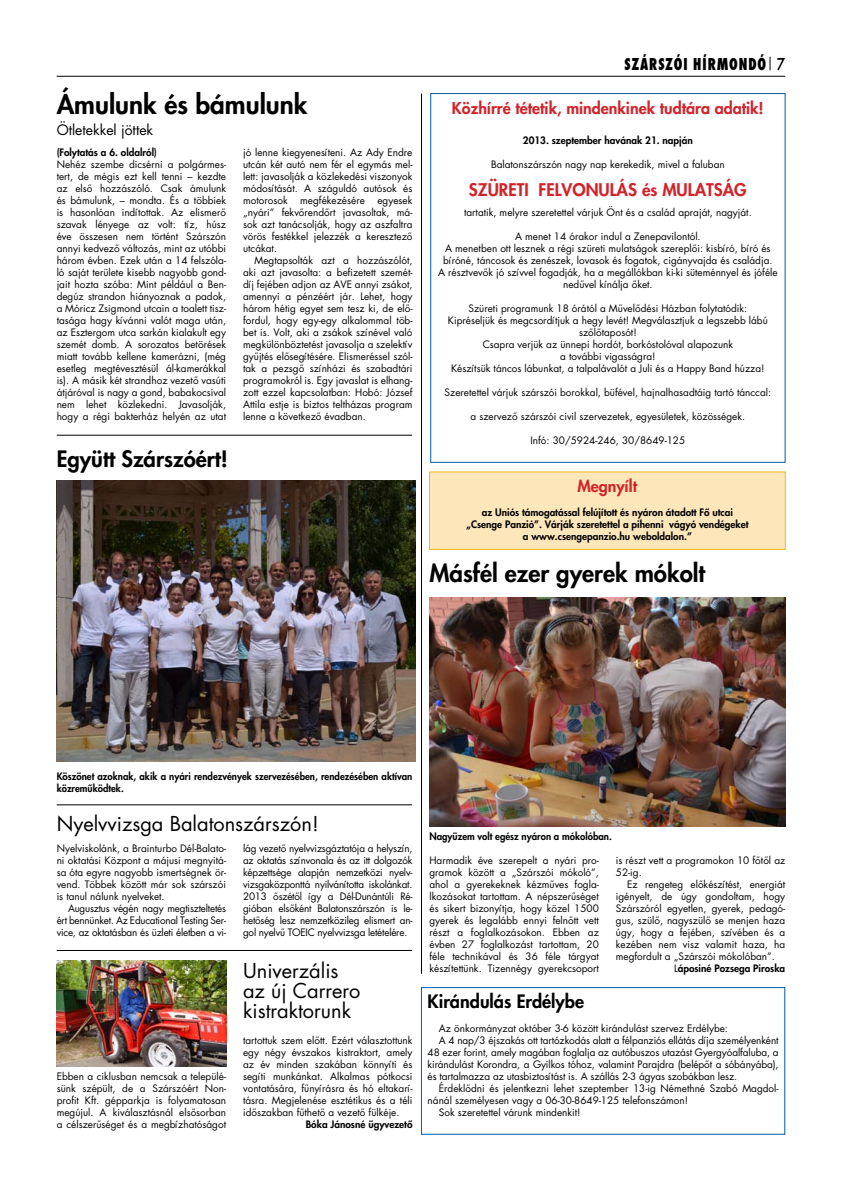
<style>
.page{position:relative;width:842px;height:1191px;background:#fff}
.page>*{position:absolute;margin:0;border:0;box-sizing:border-box;transform-origin:0 0}
.t1{font:26px "MH Futura Heavy";color:#000}
.t2{font:24px "MH Futura Heavy";color:#000}
.t3{font:22px "MH Futura Heavy";color:#000}
.t4{font:20px/20px "MH Futura Book";color:#000}
.t5{font:18px "MH Futura Heavy";color:#000}
.t6{font:17px "MH Futura Heavy";color:#d2232a}
.t7{font:16px "MH Futura Heavy";color:#d2232a}
.t8{font:800 condensed 16px "Futura";letter-spacing:.065em;color:#000;scale:.85 1}
.t9{font:14px "MH Futura Book";color:#000}
.t10{font:10px/12px "MH Futura Book";color:#000;text-align:justify}
.t11{font:10px/12px "MH Futura Heavy";color:#000;text-align:center}
.t12{font:10px/12px "MH Futura Heavy";color:#000;scale:.96 1}
.s1{font-weight:500;font-stretch:normal}
.s2{font-family:"MH Futura Book"}
</style>
<div class="page">
<hr style="left:57px;top:76px;width:728px;height:1px;background:#000">
<svg style="left:769px;top:57px;width:1px;height:13px"></svg>
<div style="left:430px;top:93px;width:356px;height:370px;border:1px solid #005da2"></div>
<img style="left:57px;top:961px;width:169px;height:105px">
<div style="left:421px;top:987px;width:364px;height:147px;border:1px solid #005cab"></div>
<div style="left:429px;top:472px;width:356px;height:77px;background:#fde6b9"></div>
<div style="left:429px;top:471px;width:357px;height:79px;border:1px solid #f5b819"></div>
<hr style="left:57px;top:950px;width:355px;height:1px;background:#000">
<hr style="left:57px;top:804px;width:355px;height:1px;background:#000">
<hr style="left:57px;top:435px;width:355px;height:1px;background:#000">
<img style="left:429px;top:597px;width:356px;height:229px">
<img style="left:57px;top:480px;width:358px;height:281px">
<hr style="left:421px;top:94px;width:1px;height:879px;background:#000">
<h1 class="t1" style="left:57px;top:87px;width:252px">Ámulunk és bámulunk</h1>
<h3 class="t9" style="left:57px;top:120px;width:98px">Ötletekkel jöttek</h3>
<p class="t11" style="left:57px;top:146px;width:102px">(Folytatás a 6. oldalról)</p>
<p class="t10" style="left:57px;top:158px;width:171px">Nehéz szembe dicsérni a polgármes&shy;tert, de mégis ezt kell tenni – kezdte az elsõ hozzászóló. Csak ámulunk és bámulunk, – mondta. És a többiek is hasonlóan indítottak. Az elismerõ szavak lényege az volt: tíz, húsz éve összesen nem történt Szárszón annyi kedvezõ változás, mint az utóbbi három évben. Ezek után a 14 felszóla&shy;ló saját területe kisebb nagyobb gond&shy;jait hozta szóba: Mint például a Ben&shy;degúz strandon hiányoznak a padok, a Móricz Zsigmond utcain a toalett tisz&shy;tasága hagy kívánni valót maga után, az Esztergom utca sarkán kialakult egy szemét domb. A sorozatos betörések miatt tovább kellene kamerázni, (még esetleg megtévesztésül ál-kamerákkal is). A másik két strandhoz vezetõ vasúti átjáróval is nagy a gond, babakocsival nem lehet közlekedni. Javasolják, hogy a régi bakterház helyén az utat</p>
<h3 class="t3" style="left:57px;top:444px;width:173px">Együtt Szárszóért!</h3>
<p class="t10" style="left:243px;top:146px;width:171px">jó lenne kiegyenesíteni. Az Ady Endre utcán két autó nem fér el egymás mel&shy;lett: javasolják a közlekedési viszonyok módosítását. A száguldó autósok és motorosok</p>
<p class="t10" style="left:300px;top:194px;width:66px">megfékezésére</p>
<p class="t10" style="left:243px;top:194px;width:171px;text-indent:134px">egyesek „nyári” fekvõrendõrt javasoltak, má&shy;sok azt tanácsolják, hogy az aszfaltra vörös festékkel jelezzék a keresztezõ utcákat.</p>
<p class="t10" style="left:243px;top:254px;width:171px;text-indent:11px">Megtapsolták azt a hozzászólót, aki azt javasolta: a befizetett szemét&shy;díj fejében adjon az AVE annyi zsákot, amennyi a pénzéért jár. Lehet, hogy három hétig egyet sem tesz ki, de elõ&shy;fordul, hogy egy-egy alkalommal töb&shy;bet is. Volt, aki a zsákok színével való megkülönböztetést javasolja a szelektív gyûjtés elõsegítésére. Elismeréssel szól&shy;tak a pezsgõ színházi és szabadtári programokról is. Egy javaslat is elhang&shy;zott ezzel kapcsolatban: Hobó: József Attila estje is biztos teltházas program lenne a következõ évadban.</p>
<h3 class="t8" style="left:624px;top:53px;width:191px">SZÁRSZÓI HÍRMONDÓ <span class="s1">7</span></h3>
<h3 class="t7" style="left:452px;top:97px;width:313px">Közhírré tétetik, mindenkinek tudtára adatik!</h3>
<p class="t11" style="left:523px;top:134px;width:171px">2013. szeptember havának 21. napján</p>
<p class="t10" style="left:491px;top:158px;width:235px">Balatonszárszón nagy nap kerekedik, mivel a faluban</p>
<h3 class="t6" style="left:469px;top:178px;width:279px">SZÜRETI FELVONULÁS és MULATSÁG</h3>
<p class="t10" style="left:464px;top:206px;width:289px">tartatik, melyre szeretettel várjuk Önt és a család apraját, nagyját.</p>
<p class="t10" style="left:438px;top:230px;width:341px;text-align:center">A menet 14 órakor indul a Zenepavilontól.<br>A menetben ott lesznek a régi szüreti mulatságok szereplõi: kisbíró, bíró és bíróné, táncosok és zenészek, lovasok és fogatok, cigányvajda és családja.<br>A résztvevõk jó szívvel fogadják, ha a megállókban ki-ki süteménnyel és jóféle nedûvel kínálja õket.</p>
<p class="t10" style="left:448px;top:302px;width:321px;text-align:center">Szüreti programunk 18 órától a Mûvelõdési Házban folytatódik:<br>Kipréseljük és megcsordítjuk a hegy levét! Megválasztjuk a legszebb lábú szõlõtaposót!<br>Csapra verjük az ünnepi hordót, borkóstolóval alapozunk<br>a további vigasságra!<br>Készítsük táncos lábunkat, a talpalávalót a Juli és a Happy Band húzza!</p>
<p class="t10" style="left:445px;top:386px;width:328px">Szeretettel várjuk szárszói borokkal, büfével, hajnalhasadtáig tartó tánccal:</p>
<p class="t10" style="left:470px;top:410px;width:276px">a szervezõ szárszói civil szervezetek, egyesületek, közösségek.</p>
<p class="t10" style="left:530px;top:434px;width:156px">Infó: 30/5924-246, 30/8649-125</p>
<h3 class="t7" style="left:578px;top:475px;width:61px">Megnyílt</h3>
<p class="t11" style="left:466px;top:506px;width:284px">az Uniós támogatással felújított és nyáron átadott Fõ utcai „Csenge Panzió”. Várják szeretettel a pihenni vágyó vendégeket a www.csengepanzio.hu weboldalon.”</p>
<h2 class="t2" style="left:429px;top:557px;width:277px">Másfél ezer gyerek mókolt</h2>
<p class="t12" style="left:57px;top:770px;width:372px">Köszönet azoknak, akik a nyári rendezvények szervezésében, rendezésében aktívan közremûködtek.</p>
<h3 class="t4" style="left:57px;top:813px;width:264px">Nyelvvizsga Balatonszárszón!</h3>
<p class="t10" style="left:57px;top:842px;width:171px">Nyelviskolánk, a Brainturbo Dél-Balato&shy;ni oktatási Központ a májusi megnyitá&shy;sa óta egyre nagyobb ismertségnek ör&shy;vend. Többek között már sok szárszói is tanul nálunk nyelveket.</p>
<p class="t10" style="left:57px;top:902px;width:171px;text-indent:11px">Augusztus végén nagy megtiszteltetés ért bennünket. Az Educational Testing Ser&shy;vice, az oktatásban és üzleti életben a vi-</p>
<p class="t10" style="left:57px;top:1070px;width:171px">Ebben a ciklusban nemcsak a települé&shy;sünk szépült, de a Szárszóért Non&shy;profit Kft. gépparkja is folyamatosan megújul. A kiválasztásnál elsõsorban a célszerûséget és a megbízhatóságot</p>
<p class="t10" style="left:243px;top:842px;width:171px">lág vezetõ nyelvvizsgáztatója a helyszín, az oktatás színvonala és az itt dolgozók képzettsége alapján nemzetközi nyelv&shy;vizsgaközponttá nyilvánította iskolánkat.<br>2013 õszétõl így a Dél-Dunántúli Ré&shy;gióban elsõként Balatonszárszón is le&shy;hetõség lesz nemzetközileg elismert an&shy;gol nyelvû TOEIC nyelvvizsga letételére.</p>
<h3 class="t4" style="left:243px;top:960px;width:119px">Univerzális az új Carrero kistraktorunk</h3>
<p class="t10" style="left:243px;top:1034px;width:171px">tartottuk szem elõtt. Ezért választottunk egy négy évszakos kistraktort, amely az év minden szakában könnyíti és segíti munkánkat. Alkalmas pótkocsi vontatására, fûnyírásra és hó eltakarí&shy;tásra. Megjelenése esztétikus és a téli idõszakban fûthetõ a vezetõ fülkéje.</p>
<p class="t11" style="left:306px;top:1118px;width:108px">Bóka Jánosné ügyvezetõ</p>
<p class="t12" style="left:429px;top:830px;width:191px">Nagyüzem volt egész nyáron a mókolóban.</p>
<p class="t10" style="left:429px;top:854px;width:171px">Harmadik éve szerepelt a nyári pro&shy;gramok között a „Szárszói mókoló”, ahol a gyerekeknek kézmûves fogla&shy;lkozásokat tartottam. A népszerûséget és sikert bizonyítja, hogy közel 1500 gyerek és legalább ennyi felnõtt vett részt a foglalkozásokon. Ebben az évben 27 foglalkozást tartottam, 20 féle technikával és 36 féle tárgyat készítettünk. Tizennégy gyerekcsoport</p>
<p class="t10" style="left:616px;top:854px;width:171px">is részt vett a programokon 10 fõtõl az<br>52-ig.</p>
<p class="t10" style="left:616px;top:878px;width:171px;text-indent:11px">Ez rengeteg elõkészítést, energiát igényelt, de úgy gondoltam, hogy Szárszóról egyetlen, gyerek, pedagó&shy;gus, szülõ, nagyszülõ se menjen haza úgy, hogy a fejében, szívében és a kezében nem visz valamit haza, ha megfordult a „Szárszói mókolóban”.</p>
<p class="t11" style="left:674px;top:962px;width:113px"><span class="s2">L</span>áposiné Pozsega Piroska</p>
<h3 class="t5" style="left:428px;top:989px;width:158px">Kirándulás Erdélybe</h3>
<p class="t10" style="left:439px;top:1022px;width:291px">Az önkormányzat október 3-6 között kirándulást szervez Erdélybe:</p>
<p class="t10" style="left:439px;top:1034px;width:341px">A 4 nap/3 éjszakás ott tartózkodás alatt a félpanziós ellátás díja személyenként</p>
<p class="t10" style="left:428px;top:1046px;width:352px">48 ezer forint, amely magában foglalja az autóbuszos utazást Gyergyóalfaluba, a</p>
<p class="t10" style="left:428px;top:1058px;width:352px">kirándulást Korondra, a Gyilkos tóhoz, valamint Parajdra (belépõt a sóbányába),</p>
<p class="t10" style="left:428px;top:1070px;width:311px">és tartalmazza az utasbiztosítást is. A szállás 2-3 ágyas szobákban lesz.</p>
<p class="t10" style="left:439px;top:1082px;width:341px">Érdeklõdni és jelentkezni lehet szeptember 13-ig Némethné Szabó Magdol-</p>
<p class="t10" style="left:428px;top:1094px;width:262px">nánál személyesen vagy a 06-30-8649-125 telefonszámon!</p>
<p class="t10" style="left:439px;top:1106px;width:143px">Sok szeretettel várunk mindenkit!</p>
</div>
